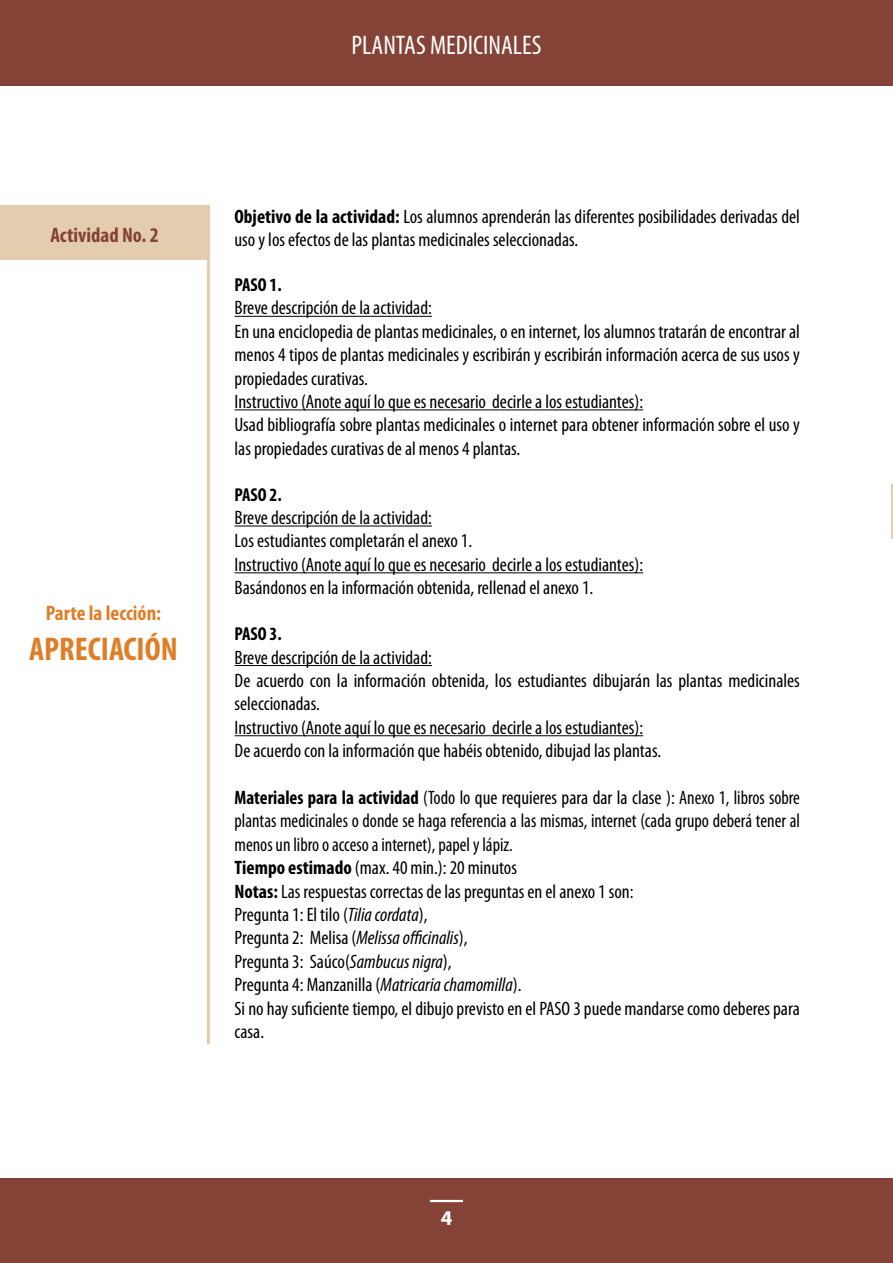
<style>
.page{position:relative;width:893px;height:1263px;background:#fff}
.page>*{position:absolute;margin:0;border:0;box-sizing:border-box;transform-origin:0 0}
.t1{font:700 condensed 33px "Myriad Pro";color:#e07e27}
.t2{font:condensed 27px "Myriad Pro";color:#fff}
.t3{font:700 condensed 21px "Myriad Pro";color:#e07e27}
.t4{font:700 condensed 21px "Myriad Pro";color:#854337}
.t5{font:700 21px "Myriad Pro";color:#fff}
.t6{font:condensed 19.5px/23.4px "Myriad Pro";color:#000}
.t7{font:condensed 19.5px/23.4px "Myriad Pro";color:#000;scale:.96 1}
.t8{font:700 condensed 18.75px "Myriad Pro";color:#000}
.s1{font-weight:700}
.s2{font-style:italic}
</style>
<div class="page">
<div style="left:0;top:0;width:893px;height:85px;background:#854337"></div>
<div style="left:0;top:1178px;width:893px;height:85px;background:#854337"></div>
<hr style="left:430px;top:1200px;width:33px;height:2px;background:#fff">
<hr style="left:235px;top:316px;width:197px;height:1px;background:#000">
<hr style="left:235px;top:409px;width:408px;height:1px;background:#000">
<hr style="left:235px;top:525px;width:197px;height:1px;background:#000">
<hr style="left:235px;top:572px;width:408px;height:1px;background:#000">
<hr style="left:235px;top:665px;width:197px;height:1px;background:#000">
<hr style="left:235px;top:735px;width:408px;height:1px;background:#000">
<hr style="left:207px;top:205px;width:3px;height:839px;background:#e4ccae">
<div style="left:0;top:205px;width:210px;height:54px;background:#e4ccae"></div>
<hr style="left:892px;top:484px;width:1px;height:54px;background:#e4ccae">
<h2 class="t2" style="left:351px;top:29px;width:191px">PLANTAS MEDICINALES</h2>
<p class="t4" style="left:50px;top:222px;width:110px">Actividad No. 2</p>
<p class="t3" style="left:46px;top:600px;width:117px">Parte la lección:</p>
<h1 class="t1" style="left:29px;top:628px;width:150px">APRECIACIÓN</h1>
<p class="t6" style="left:235px;top:204px;width:567px"><span class="s1">Objetivo de la actividad:</span> Los alumnos aprenderán las diferentes posibilidades derivadas del uso y los efectos de las plantas medicinales seleccionadas.</p>
<p class="t8" style="left:235px;top:273px;width:49px">PASO 1.</p>
<p class="t6" style="left:235px;top:296px;width:567px">Breve descripción de la actividad:<br>En una enciclopedia de plantas medicinales, o en internet, los alumnos tratarán de encontrar al menos 4 tipos de plantas medicinales y escribirán y escribirán información acerca de sus usos y propiedades curativas.<br>Instructivo (Anote aquí lo que es necesario decirle a los estudiantes):<br>Usad bibliografía sobre plantas medicinales o internet para obtener información sobre el uso y las propiedades curativas de al menos 4 plantas.</p>
<p class="t8" style="left:235px;top:483px;width:49px">PASO 2.</p>
<p class="t6" style="left:235px;top:506px;width:410px">Breve descripción de la actividad:<br>Los estudiantes completarán el anexo 1.<br>Instructivo (Anote aquí lo que es necesario decirle a los estudiantes):<br>Basándonos en la información obtenida, rellenad el anexo 1.</p>
<p class="t8" style="left:235px;top:622px;width:49px">PASO 3.</p>
<p class="t6" style="left:235px;top:645px;width:567px">Breve descripción de la actividad:<br>De acuerdo con la información obtenida, los estudiantes dibujarán las plantas medicinales seleccionadas.<br>Instructivo (Anote aquí lo que es necesario decirle a los estudiantes):<br>De acuerdo con la información que habéis obtenido, dibujad las plantas.</p>
<p class="t7" style="left:235px;top:786px;width:590px"><span class="s1">Materiales para la actividad</span> (Todo lo que requieres para dar la clase ): Anexo 1, libros sobre plantas medicinales o donde se haga referencia a las mismas, internet (cada grupo deberá tener al menos un libro o acceso a internet), papel y lápiz.<br><span class="s1">Tiempo estimado</span> (max. 40 min.): 20 minutos<br><span class="s1">Notas:</span> Las respuestas correctas de las preguntas en el anexo 1 son:<br>Pregunta 1: El tilo (<span class="s2">Tilia cordata</span>),<br>Pregunta 2: Melisa (<span class="s2">Melissa officinalis</span>),<br>Pregunta 3: Saúco(<span class="s2">Sambucus nigra</span>),<br>Pregunta 4: Manzanilla (<span class="s2">Matricaria chamomilla</span>).<br>Si no hay suficiente tiempo, el dibujo previsto en el PASO 3 puede mandarse como deberes para casa.</p>
<p class="t5" style="left:441px;top:1204px;width:13px">4</p>
</div>
